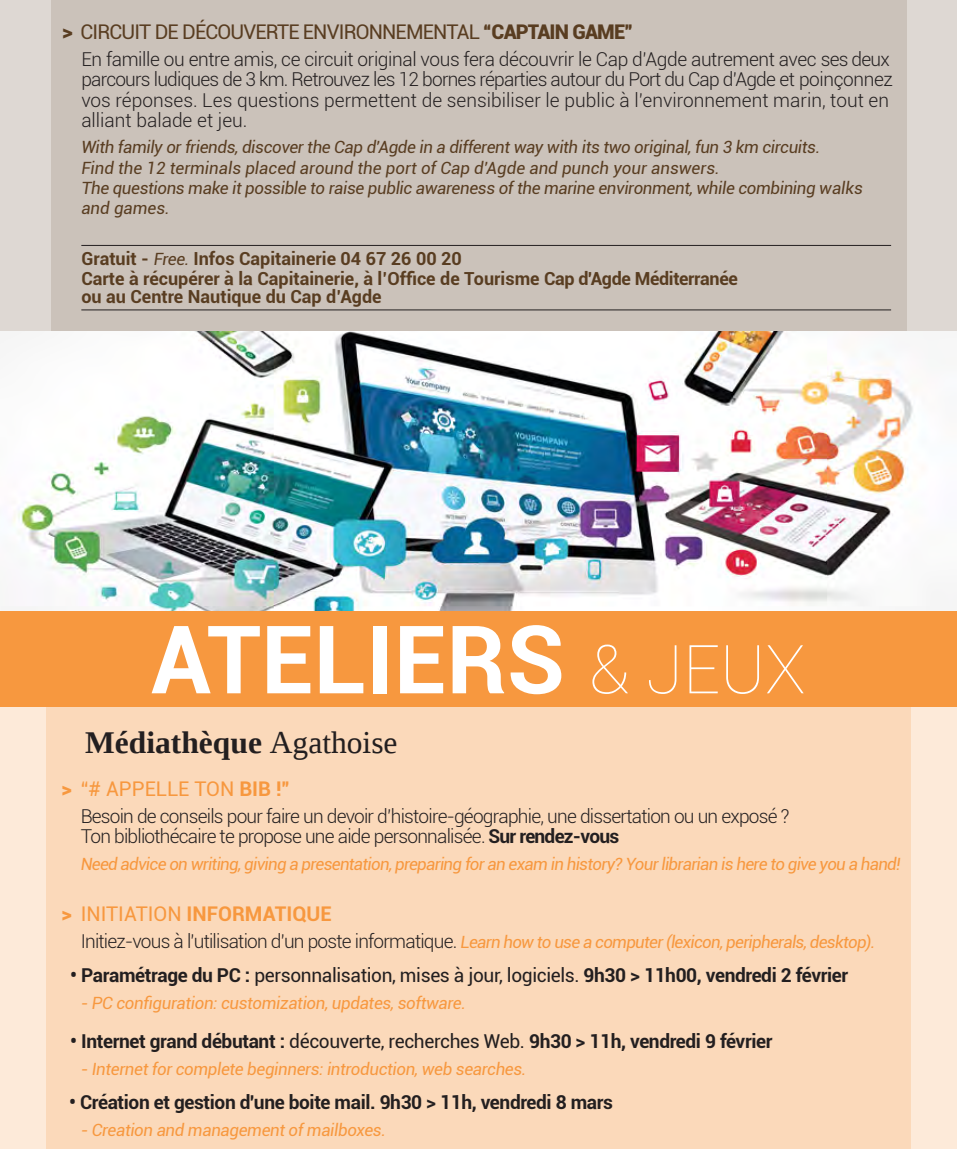
<style>
.page{position:relative;width:957px;height:1149px;background:#fff}
.page>*{position:absolute;margin:0;border:0;box-sizing:border-box;transform-origin:0 0}
.t1{font:700 94.5px "Roboto";color:#fff}
.t2{font:700 31.5px "Liberation Serif";color:#231f20}
.t3{font:20.25px "Roboto";letter-spacing:-.04em;color:#593d21}
.TEXTE_COURANT{font:700 20.25px "Roboto";color:#f7983f}
.TEXTE_COURANT-2{font:20.25px "Roboto";color:#f7983f}
.TEXTE_COURANT-3{font:300 19.12px/20.2px "Roboto";letter-spacing:-.02em;color:#231f20}
.TEXTE_COURANT-4{font:700 19.12px "Roboto";letter-spacing:-.02em;color:#231f20}
.TEXTE_COURANT-5{font:300 19.12px/20.2px "Roboto";letter-spacing:-.04em;color:#231f20}
.t4{font:700 18px/20.2px "Roboto";color:#593d21}
.t5{font:italic 16.88px/20.2px "Roboto";letter-spacing:-.02em;color:#593d21}
.TEXTE_COURANT-6{font:italic 16.88px "Roboto";letter-spacing:-.04em;color:#f7983f}
.TEXTE_COURANT-7{font:italic 16.88px "Roboto";letter-spacing:-.02em;color:#f7983f}
.s1{font-weight:900;font-size:20.93px}
.s2{font-weight:900}
.s3{font-weight:400;font-style:italic;font-size:16.88px}
.s4{font-weight:100;font-size:67.5px}
.s5{font-weight:400}
.s6{font-weight:700}
.s7{font-weight:300;font-style:normal;font-size:19.12px;color:#231f20}
</style>
<div class="page">
<div style="left:0;top:0;width:957px;height:392px;background:#ded8d3"></div>
<div style="left:51px;top:0;width:855px;height:344px;background:#cbc2ba"></div>
<hr style="left:81px;top:245px;width:810px;height:1px;background:#231f20">
<hr style="left:81px;top:309px;width:810px;height:1px;background:#231f20">
<img style="left:0;top:332px;width:957px;height:279px">
<div style="left:0;top:611px;width:957px;height:95px;background:#f7983f"></div>
<div style="left:0;top:706px;width:957px;height:442px;background:#fdead9"></div>
<div style="left:46px;top:706px;width:864px;height:442px;background:#fbd9ba"></div>
<p class="t3" style="left:62px;top:18px;width:573px"><span class="s1">&gt;</span> CIRCUIT DE DÉCOUVERTE ENVIRONNEMENTAL <span class="s2">“CAPTAIN GAME”</span></p>
<p class="TEXTE_COURANT-3" style="left:81px;top:48px;width:813px">En famille ou entre amis, ce circuit original vous fera découvrir le Cap d’Agde autrement avec ses deux parcours ludiques de 3 km. Retrouvez les 12 bornes réparties autour du Port du Cap d’Agde et poinçonnez vos réponses. Les questions permettent de sensibiliser le public à l’environnement marin, tout en alliant balade et jeu.</p>
<p class="t5" style="left:81px;top:137px;width:783px">With family or friends, discover the Cap d'Agde in a different way with its two original, fun 3 km circuits.<br>Find the 12 terminals placed around the port of Cap d'Agde and punch your answers.<br>The questions make it possible to raise public awareness of the marine environment, while combining walks and games.</p>
<p class="t4" style="left:81px;top:247px;width:658px">Gratuit - <span class="s3">Free.</span> Infos Capitainerie 04 67 26 00 20<br>Carte à récupérer à la Capitainerie, à l’Office de Tourisme Cap d'Agde Méditerranée</p>
<p class="t4" style="left:81px;top:286px;width:302px">ou au Centre Nautique du Cap d’Agde</p>
<p class="t1" style="left:151px;top:592px;width:656px">ATELIERS <span class="s4">&amp; JEUX</span></p>
<p class="t2" style="left:85px;top:721px;width:314px">Médiathèque <span class="s5">Agathoise</span></p>
<p class="TEXTE_COURANT-2" style="left:62px;top:774px;width:230px"><span class="s2">&gt;</span> “# APPELLE TON <span class="s6">BIB !”</span></p>
<p class="TEXTE_COURANT-5" style="left:81px;top:805px;width:710px">Besoin de conseils pour faire un devoir d’histoire-géographie, une dissertation ou un exposé ?<br>Ton bibliothécaire te propose une aide personnalisée. <span class="s6">Sur rendez-vous</span></p>
<p class="TEXTE_COURANT-6" style="left:81px;top:852px;width:821px">Need advice on writing, giving a presentation, preparing for an exam in history? Your librarian is here to give you a hand!</p>
<p class="TEXTE_COURANT" style="left:62px;top:899px;width:272px"><span class="s2">&gt;</span> <span class="s5">INITIATION</span> INFORMATIQUE</p>
<p class="TEXTE_COURANT-6" style="left:81px;top:930px;width:796px"><span class="s7">Initiez-vous à l'utilisation d'un poste informatique.</span> Learn how to use a computer (lexicon, peripherals, desktop).</p>
<p class="TEXTE_COURANT-4" style="left:70px;top:960px;width:779px">• Paramétrage du PC : <span class="s5">personnalisation, mises à jour, logiciels.</span> 9h30 &gt; 11h00, vendredi 2 février</p>
<p class="TEXTE_COURANT-7" style="left:81px;top:990px;width:387px">- PC configuration: customization, updates, software.</p>
<p class="TEXTE_COURANT-4" style="left:70px;top:1027px;width:703px">• Internet grand débutant : <span class="s5">découverte, recherches Web.</span> 9h30 &gt; 11h, vendredi 9 février</p>
<p class="TEXTE_COURANT-7" style="left:81px;top:1057px;width:447px">- Internet for complete beginners: introduction, web searches.</p>
<p class="TEXTE_COURANT-4" style="left:69px;top:1088px;width:545px">• Création et gestion d'une boite mail. 9h30 &gt; 11h, vendredi 8 mars</p>
<p class="TEXTE_COURANT-7" style="left:81px;top:1117px;width:307px">- Creation and management of mailboxes.</p>
</div>
